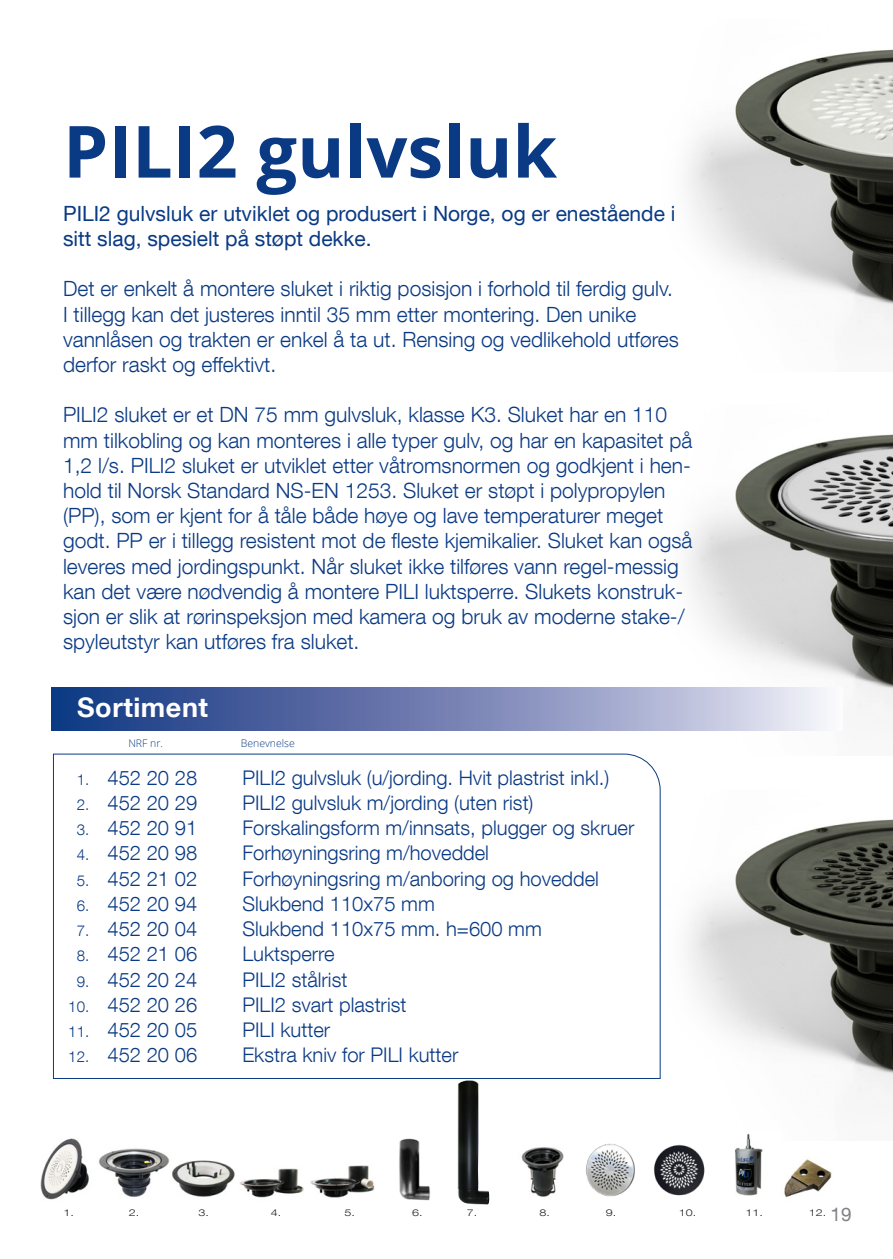
<style>
.page{position:relative;width:893px;height:1259px;background:#fff}
.page>*{position:absolute;margin:0;border:0;box-sizing:border-box;transform-origin:0 0}
.Hvite_headinger{font:700 72px "Open Sans";color:#0a3a84}
.Hvite_headinger-2{font:700 27px "Helvetica Neue LT Com";letter-spacing:.02em;color:#fff}
.t1{font:300 21px/25.2px "Helvetica Neue LT Com";color:#0a3a84}
.t2{font:21px/25.2px "Helvetica Neue LT Com";color:#0a3a84}
.brødtekst{font:300 20.1px "Helvetica Neue LT Com";color:#0a3a84}
.t3{font:18.9px "Helvetica Neue LT Com";color:#808285}
.Hvite_headinger-3{font:300 10.5px "Open Sans";color:#0a3a84}
.t4{font:300 9.3px "Helvetica Neue LT Com";color:#231f20;scale:1.33 1}
.s1{font-size:15px}
</style>
<div class="page">
<img style="left:687px;top:819px;width:206px;height:304px">
<img style="left:657px;top:434px;width:236px;height:304px">
<svg style="left:53px;top:753px;width:608px;height:326px"></svg>
<img style="left:687px;top:49px;width:206px;height:305px">
<img style="left:172px;top:1160px;width:63px;height:37px">
<img style="left:240px;top:1168px;width:64px;height:30px">
<img style="left:310px;top:1165px;width:65px;height:33px">
<img style="left:399px;top:1138px;width:31px;height:63px">
<img style="left:734px;top:1134px;width:29px;height:62px">
<img style="left:457px;top:1080px;width:33px;height:124px">
<img style="left:521px;top:1147px;width:43px;height:50px">
<img style="left:40px;top:1138px;width:49px;height:62px">
<img style="left:784px;top:1159px;width:48px;height:39px">
<img style="left:653px;top:1144px;width:52px;height:52px">
<img style="left:585px;top:1144px;width:50px;height:53px">
<svg style="left:52px;top:688px;width:791px;height:42px;background:#7a89b7"></svg>
<img style="left:99px;top:1148px;width:71px;height:49px">
<p class="Hvite_headinger" style="left:63px;top:101px;width:495px">PILI2 gulvsluk</p>
<p class="t2" style="left:63px;top:200px;width:614px">PILI2 gulvsluk er utviklet og produsert i Norge, og er enestående i sitt slag, spesielt på støpt dekke.</p>
<p class="t1" style="left:63px;top:276px;width:617px">Det er enkelt å montere sluket i riktig posisjon i forhold til ferdig gulv.<br>I tillegg kan det justeres inntil 35 mm etter montering. Den unike vannlåsen og trakten er enkel å ta ut. Rensing og vedlikehold utføres derfor raskt og effektivt.</p>
<p class="t1" style="left:63px;top:402px;width:631px">PILI2 sluket er et DN 75 mm gulvsluk, klasse K3. Sluket har en 110 mm tilkobling og kan monteres i alle typer gulv, og har en kapasitet på 1,2 l/s. PILI2 sluket er utviklet etter våtromsnormen og godkjent i hen&shy;hold til Norsk Standard NS-EN 1253. Sluket er støpt i polypropylen (PP), som er kjent for å tåle både høye og lave temperaturer meget godt. PP er i tillegg resistent mot de fleste kjemikalier. Sluket kan også leveres med jordingspunkt. Når sluket ikke tilføres vann regel-messig kan det være nødvendig å montere PILI luktsperre. Slukets konstruk&shy;sjon er slik at rørinspeksjon med kamera og bruk av moderne stake-/ spyleutstyr kan utføres fra sluket.</p>
<p class="Hvite_headinger-2" style="left:77px;top:690px;width:132px">Sortiment</p>
<p class="Hvite_headinger-3" style="left:128px;top:736px;width:36px">NRF nr.</p>
<p class="Hvite_headinger-3" style="left:241px;top:736px;width:56px">Benevnelse</p>
<p class="brødtekst" style="left:77px;top:765px;width:122px"><span class="s1">1.</span> 452 20 28</p>
<p class="brødtekst" style="left:242px;top:765px;width:368px">PILI2 gulvsluk (u/jording. Hvit plastrist inkl.)</p>
<p class="brødtekst" style="left:77px;top:790px;width:122px"><span class="s1">2.</span> 452 20 29</p>
<p class="brødtekst" style="left:242px;top:790px;width:293px">PILI2 gulvsluk m/jording (uten rist)</p>
<p class="brødtekst" style="left:77px;top:815px;width:122px"><span class="s1">3.</span> 452 20 91</p>
<p class="brødtekst" style="left:242px;top:815px;width:394px">Forskalingsform m/innsats, plugger og skruer</p>
<p class="brødtekst" style="left:77px;top:841px;width:122px"><span class="s1">4.</span> 452 20 98</p>
<p class="brødtekst" style="left:242px;top:841px;width:248px">Forhøyningsring m/hoveddel</p>
<p class="brødtekst" style="left:77px;top:866px;width:122px"><span class="s1">5.</span> 452 21 02</p>
<p class="brødtekst" style="left:242px;top:866px;width:358px">Forhøyningsring m/anboring og hoveddel</p>
<p class="brødtekst" style="left:77px;top:891px;width:122px"><span class="s1">6.</span> 452 20 94</p>
<p class="brødtekst" style="left:242px;top:891px;width:194px">Slukbend 110x75 mm</p>
<p class="brødtekst" style="left:77px;top:916px;width:122px"><span class="s1">7.</span> 452 20 04</p>
<p class="brødtekst" style="left:242px;top:916px;width:301px">Slukbend 110x75 mm. h=600 mm</p>
<p class="brødtekst" style="left:77px;top:942px;width:122px"><span class="s1">8.</span> 452 21 06</p>
<p class="brødtekst" style="left:242px;top:942px;width:94px">Luktsperre</p>
<p class="brødtekst" style="left:77px;top:967px;width:122px"><span class="s1">9.</span> 452 20 24</p>
<p class="brødtekst" style="left:242px;top:967px;width:106px">PILI2 stålrist</p>
<p class="brødtekst" style="left:68px;top:992px;width:130px"><span class="s1">10.</span> 452 20 26</p>
<p class="brødtekst" style="left:242px;top:992px;width:166px">PILI2 svart plastrist</p>
<p class="brødtekst" style="left:68px;top:1017px;width:130px"><span class="s1">11.</span> 452 20 05</p>
<p class="brødtekst" style="left:242px;top:1017px;width:89px">PILI kutter</p>
<p class="brødtekst" style="left:68px;top:1042px;width:130px"><span class="s1">12.</span> 452 20 06</p>
<p class="brødtekst" style="left:242px;top:1042px;width:218px">Ekstra kniv for PILI kutter</p>
<p class="t3" style="left:830px;top:1203px;width:23px">19</p>
<p class="t4" style="left:64px;top:1207px;width:9px">1.</p>
<p class="t4" style="left:129px;top:1207px;width:9px">2.</p>
<p class="t4" style="left:199px;top:1207px;width:9px">3.</p>
<p class="t4" style="left:271px;top:1207px;width:9px">4.</p>
<p class="t4" style="left:344px;top:1207px;width:9px">5.</p>
<p class="t4" style="left:412px;top:1207px;width:9px">6.</p>
<p class="t4" style="left:467px;top:1207px;width:9px">7.</p>
<p class="t4" style="left:539px;top:1207px;width:9px">8.</p>
<p class="t4" style="left:606px;top:1207px;width:9px">9.</p>
<p class="t4" style="left:679px;top:1207px;width:15px">10.</p>
<p class="t4" style="left:745px;top:1207px;width:15px">11.</p>
<p class="t4" style="left:809px;top:1207px;width:15px">12.</p>
</div>
